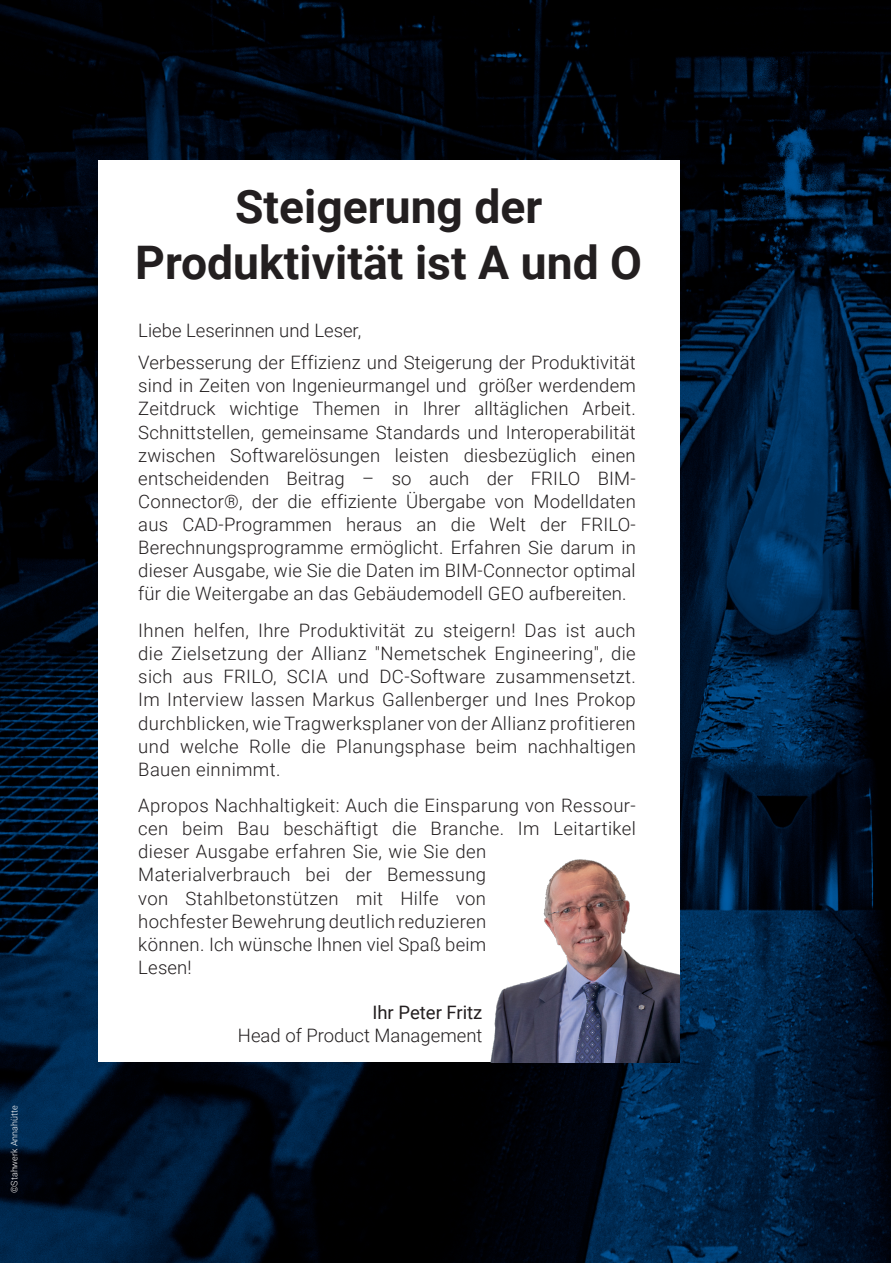
<style>
.page{position:relative;width:893px;height:1263px;background:#fff}
.page>*{position:absolute;margin:0;border:0;box-sizing:border-box;transform-origin:0 0}
.t1{font:700 46.2px/55.5px "Roboto";color:#231f20;text-align:center}
.t2{font:300 18.45px/23.1px "Roboto";letter-spacing:.02em;color:#231f20}
.t3{font:300 18.45px "Roboto";color:#231f20}
.t4{font:18.45px "Roboto";color:#231f20}
.t5{font:300 9px "Roboto";color:#fff}
</style>
<div class="page">
<img style="left:0;top:0;width:890px;height:1263px">
<div style="left:98px;top:160px;width:581px;height:901px;background:#fff"></div>
<img style="left:486px;top:859px;width:193px;height:203px">
<p class="t5" style="left:8px;top:1193px;width:88px;rotate:-90deg">©Stahwerk Annahütte</p>
<h1 class="t1" style="left:135px;top:178px;width:508px">Steigerung der<br>Produktivität ist A und O</h1>
<p class="t2" style="left:138px;top:313px;width:499px;line-height:32.4px">Liebe Leserinnen und Leser,<br>Verbesserung der Effizienz und Steigerung der Produktivität</p>
<p class="t2" style="left:138px;top:373px;width:499px;text-align:justify">sind in Zeiten von Ingenieurmangel und größer werdendem Zeitdruck wichtige Themen in Ihrer alltäglichen Arbeit.<br>Schnittstellen, gemeinsame Standards und Interoperabilität zwischen Softwarelösungen leisten diesbezüglich einen entscheidenden Beitrag – so auch der FRILO BIM-Connector®, der die effiziente Übergabe von Modelldaten aus CAD-Programmen heraus an die Welt der FRILO-Berechnungsprogramme ermöglicht. Erfahren Sie darum in dieser Ausgabe, wie Sie die Daten im BIM-Connector optimal für die Weitergabe an das Gebäudemodell GEO aufbereiten.</p>
<p class="t2" style="left:138px;top:618px;width:499px;text-align:justify">Ihnen helfen, Ihre Produktivität zu steigern! Das ist auch die Zielsetzung der Allianz "Nemetschek Engineering", die sich aus FRILO, SCIA und DC-Software zusammensetzt.<br>Im Interview lassen Markus Gallenberger und Ines Prokop durchblicken, wie Tragwerksplaner von der Allianz profitieren und welche Rolle die Planungsphase beim nachhaltigen Bauen einnimmt.</p>
<p class="t2" style="left:138px;top:793px;width:499px">Apropos Nachhaltigkeit: Auch die Einsparung von Ressour&shy;cen beim Bau beschäftigt die Branche. Im Leitartikel dieser Ausgabe erfahren Sie, wie Sie den Materialverbrauch bei der Bemessung<br>von Stahlbetonstützen mit Hilfe von<br>hochfester Bewehrung deutlich reduzieren<br>können. Ich wünsche Ihnen viel Spaß beim<br>Lesen!</p>
<p class="t4" style="left:372px;top:1000px;width:112px">Ihr Peter Fritz</p>
<p class="t3" style="left:238px;top:1022px;width:246px">Head of Product Management</p>
</div>
